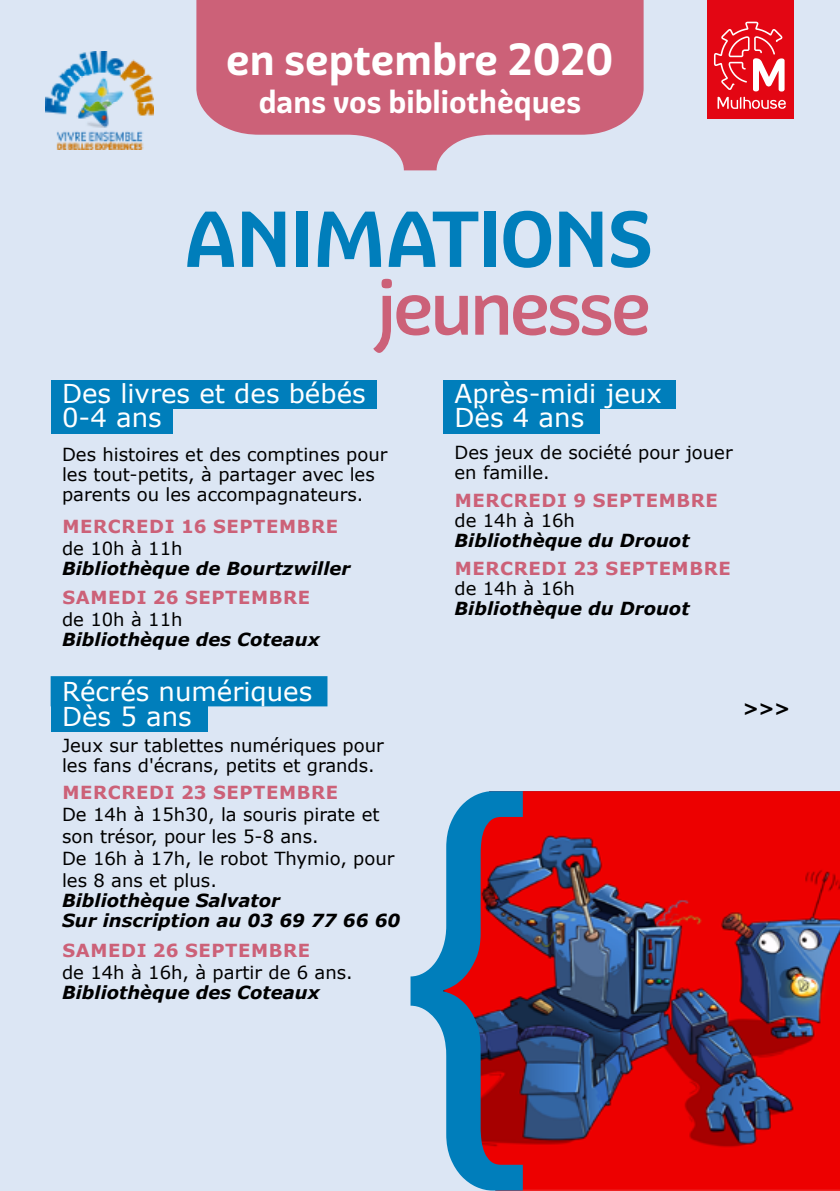
<style>
.page{position:relative;width:840px;height:1191px;background:#fff}
.page>*{position:absolute;margin:0;border:0;box-sizing:border-box;transform-origin:0 0}
.t1{font:700 76.8px "Graviola";letter-spacing:-.015em;color:#007ebb}
.t2{font:500 76.8px "Graviola";letter-spacing:-.05em;color:#cc6178}
.t3{font:700 43.6px "Graviola";color:#fff}
.t4{font:700 31.2px "Graviola";color:#fff}
.t5{font:26px/24px "Verdana";color:#fff}
.t6{font:18px/20px "Verdana";color:#000}
.t7{font:italic 700 18px/20px "Verdana";color:#000}
.t8{font:700 18px "Verdana";letter-spacing:.035em;color:#cc6178}
</style>
<div class="page">
<div style="left:0;top:0;width:839px;height:1191px;background:#dce6f4"></div>
<div style="left:51px;top:676px;width:276px;height:30px;background:#007ebb;border:2px solid #007ebb"></div>
<div style="left:51px;top:703px;width:156px;height:28px;background:#007ebb"></div>
<img style="left:46px;top:51px;width:107px;height:99px">
<div style="left:51px;top:380px;width:325px;height:28px;background:#007ebb"></div>
<div style="left:443px;top:380px;width:232px;height:28px;background:#007ebb"></div>
<div style="left:51px;top:405px;width:121px;height:28px;background:#007ebb"></div>
<div style="left:443px;top:405px;width:157px;height:28px;background:#007ebb"></div>
<div style="left:706px;top:0;width:87px;height:118px;background:#e30613"></div>
<svg style="left:714px;top:22px;width:71px;height:87px"></svg>
<img style="left:486px;top:791px;width:353px;height:400px">
<svg style="left:410px;top:791px;width:112px;height:399px"></svg>
<svg style="left:196px;top:0;width:447px;height:170px;fill:#cc6178"></svg>
<h2 class="t3" style="left:226px;top:32px;width:389px">en septembre 2020</h2>
<h3 class="t4" style="left:258px;top:82px;width:324px">dans vos bibliothèques</h3>
<h1 class="t1" style="left:184px;top:191px;width:470px">ANIMATIONS</h1>
<h1 class="t2" style="left:376px;top:260px;width:276px">jeunesse</h1>
<h3 class="t5" style="left:62px;top:382px;width:305px">Des livres et des bébés<br>0-4 ans</h3>
<p class="t6" style="left:62px;top:444px;width:327px">Des histoires et des comptines pour les tout-petits, à partager avec les parents ou les accompagnateurs.</p>
<p class="t8" style="left:62px;top:514px;width:277px">MERCREDI 16 SEPTEMBRE</p>
<p class="t6" style="left:62px;top:538px;width:122px">de 10h à 11h</p>
<p class="t7" style="left:62px;top:558px;width:290px">Bibliothèque de Bourtzwiller</p>
<p class="t8" style="left:62px;top:584px;width:249px">SAMEDI 26 SEPTEMBRE</p>
<p class="t6" style="left:62px;top:609px;width:122px">de 10h à 11h</p>
<p class="t7" style="left:62px;top:629px;width:259px">Bibliothèque des Coteaux</p>
<h3 class="t5" style="left:62px;top:679px;width:252px;line-height:25px">Récrés numériques<br>Dès 5 ans</h3>
<p class="t6" style="left:62px;top:735px;width:323px">Jeux sur tablettes numériques pour les fans d'écrans, petits et grands.</p>
<p class="t8" style="left:62px;top:780px;width:277px">MERCREDI 23 SEPTEMBRE</p>
<p class="t6" style="left:62px;top:803px;width:334px;line-height:22px">De 14h à 15h30, la souris pirate et son trésor, pour les 5-8 ans.<br>De 16h à 17h, le robot Thymio, pour les 8 ans et plus.</p>
<p class="t7" style="left:62px;top:890px;width:339px">Bibliothèque Salvator<br>Sur inscription au 03 69 77 66 60</p>
<p class="t8" style="left:62px;top:937px;width:249px">SAMEDI 26 SEPTEMBRE</p>
<p class="t6" style="left:62px;top:962px;width:292px">de 14h à 16h, à partir de 6 ans.</p>
<p class="t7" style="left:62px;top:982px;width:259px">Bibliothèque des Coteaux</p>
<h3 class="t5" style="left:454px;top:382px;width:209px">Après-midi jeux<br>Dès 4 ans</h3>
<p class="t6" style="left:454px;top:443px;width:279px">Des jeux de société pour jouer en famille.</p>
<p class="t8" style="left:454px;top:488px;width:264px">MERCREDI 9 SEPTEMBRE</p>
<p class="t6" style="left:454px;top:510px;width:122px">de 14h à 16h</p>
<p class="t7" style="left:454px;top:530px;width:236px">Bibliothèque du Drouot</p>
<p class="t8" style="left:454px;top:555px;width:277px">MERCREDI 23 SEPTEMBRE</p>
<p class="t6" style="left:454px;top:578px;width:122px">de 14h à 16h</p>
<p class="t7" style="left:454px;top:598px;width:236px">Bibliothèque du Drouot</p>
<p class="t7" style="left:742px;top:698px;width:48px">&gt;&gt;&gt;</p>
</div>
